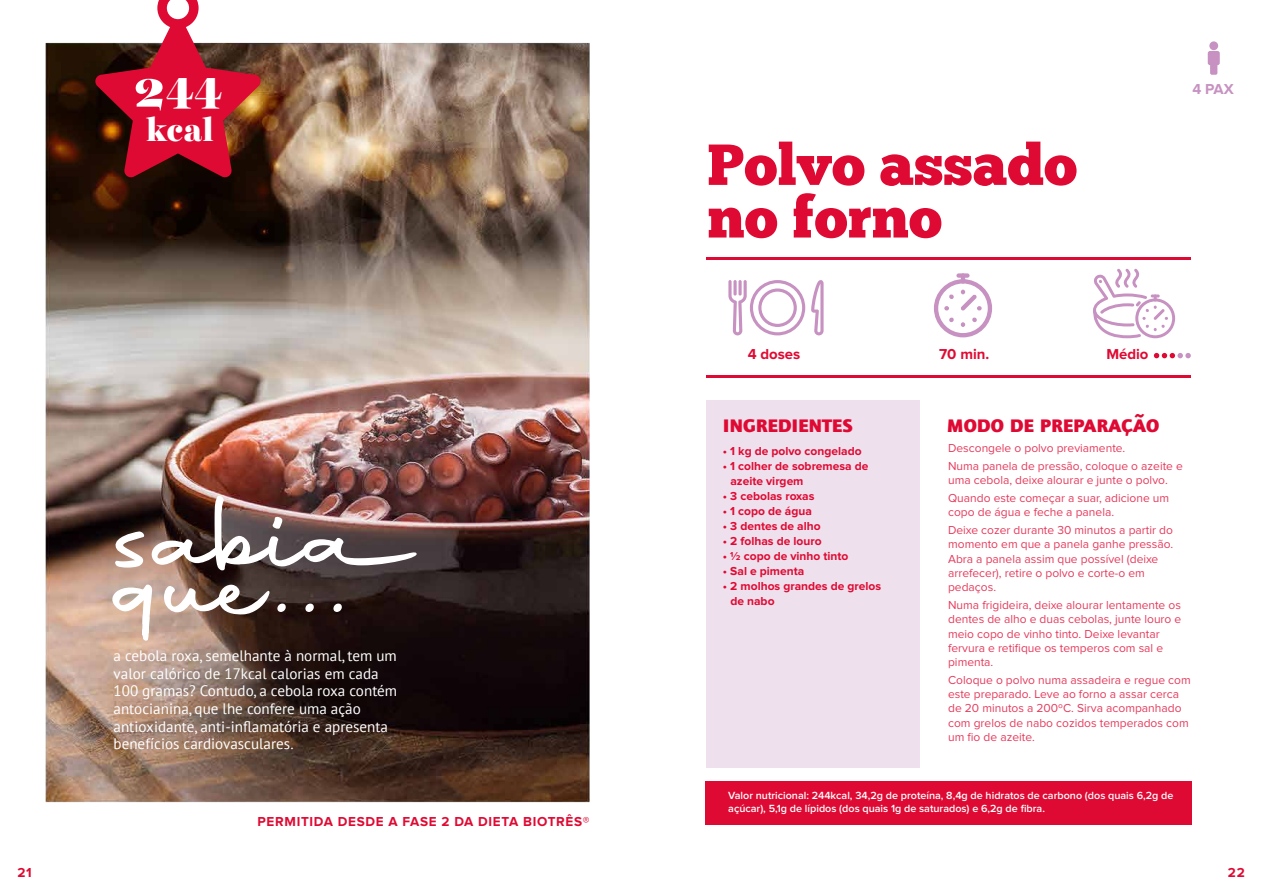
<style>
.page{position:relative;width:1263px;height:893px;background:#fff}
.page>*{position:absolute;margin:0;border:0;box-sizing:border-box;transform-origin:0 0}
.t1{font:57.75px/52.7px "Chunk Five";color:#df0a33}
.t2{font:900 45px "Harriet Display";color:#fff}
.t3{font:900 31.65px "Harriet Display";color:#fff}
.t4{font:700 23.85px "Foundry Journal SC";color:#df0a33}
.t5{font:15.15px/17.7px "PT Sans";color:#fff}
.t6{font:700 14.85px "Proxima Nova";color:#df0a33}
.t7{font:700 14.85px "Proxima Nova";color:#c792c1}
.t8{font:700 13.5px "Proxima Nova";letter-spacing:.05em;color:#df0a33}
.t9{font:12px/14.2px "Proxima Nova";color:#df0a33}
.t10{font:700 12px/15px "Proxima Nova";color:#df0a33}
.t11{font:600 10.8px/12.6px "Proxima Nova";color:#fff}
.s1{font-size:51px}
</style>
<div class="page">
<img style="left:45px;top:42px;width:1174px;height:783px">
<svg style="left:95px;top:0;width:166px;height:178px"></svg>
<svg style="left:115px;top:530px;width:29px;height:38px"></svg>
<img style="left:151px;top:496px;width:266px;height:75px">
<svg style="left:163px;top:584px;width:125px;height:32px"></svg>
<svg style="left:304px;top:603px;width:12px;height:11px"></svg>
<svg style="left:332px;top:603px;width:12px;height:11px"></svg>
<svg style="left:113px;top:582px;width:39px;height:61px"></svg>
<div style="left:706px;top:400px;width:213px;height:367px;background:#efe0ed"></div>
<hr style="left:706px;top:375px;width:485px;height:3px;background:#df0a33">
<hr style="left:706px;top:257px;width:485px;height:3px;background:#df0a33">
<svg style="left:1092px;top:269px;width:83px;height:69px"></svg>
<svg style="left:811px;top:280px;width:12px;height:55px"></svg>
<svg style="left:728px;top:280px;width:77px;height:55px"></svg>
<svg style="left:934px;top:279px;width:58px;height:58px"></svg>
<hr style="left:961px;top:273px;width:4px;height:11px;background:#c792c1;border-radius:2px">
<div style="left:956px;top:273px;width:13px;height:5px;background:#c792c1;border-radius:2px"></div>
<svg style="left:1208px;top:51px;width:12px;height:24px"></svg>
<div style="left:1209px;top:41px;width:9px;height:9px;background:#c792c1;border-radius:50%"></div>
<div style="left:705px;top:781px;width:487px;height:43px;background:#df0a33"></div>
<svg style="left:1154px;top:353px;width:37px;height:5px"></svg>
<h2 class="t2" style="left:134px;top:55px;width:89px"><span class="s1">2</span>44</h2>
<h3 class="t3" style="left:146px;top:107px;width:69px">kcal</h3>
<p class="t5" style="left:114px;top:646px;width:285px">a cebola roxa, semelhante à normal, tem um valor calórico de 17kcal calorias em cada 100 gramas? Contudo, a cebola roxa contém antocianina, que lhe confere uma ação antioxidante, anti-inflamatória e apresenta benefícios cardiovasculares.</p>
<p class="t8" style="left:258px;top:816px;width:333px">PERMITIDA DESDE A FASE 2 DA DIETA BIOTRÊS®</p>
<h1 class="t1" style="left:707px;top:142px;width:371px">Polvo assado no forno</h1>
<p class="t6" style="left:748px;top:348px;width:54px">4 doses</p>
<p class="t6" style="left:939px;top:348px;width:52px">70 min.</p>
<p class="t6" style="left:1106px;top:348px;width:44px">Médio</p>
<p class="t7" style="left:1192px;top:82px;width:43px">4 PAX</p>
<h3 class="t4" style="left:723px;top:410px;width:132px">ingredientes</h3>
<h3 class="t4" style="left:947px;top:410px;width:214px">modo de preparação</h3>
<p class="t10" style="left:723px;top:444px;width:140px">• 1 kg de polvo congelado</p>
<p class="t10" style="left:730px;top:459px;width:140px;text-indent:-8px">• 1 colher de sobremesa de azeite virgem</p>
<p class="t10" style="left:723px;top:489px;width:93px">• 3 cebolas roxas</p>
<p class="t10" style="left:723px;top:504px;width:91px">• 1 copo de água</p>
<p class="t10" style="left:723px;top:519px;width:99px">• 3 dentes de alho</p>
<p class="t10" style="left:723px;top:534px;width:100px">• 2 folhas de louro</p>
<p class="t10" style="left:723px;top:549px;width:127px">• ½ copo de vinho tinto</p>
<p class="t10" style="left:723px;top:564px;width:83px">• Sal e pimenta</p>
<p class="t10" style="left:730px;top:579px;width:152px;text-indent:-8px">• 2 molhos grandes de grelos de nabo</p>
<p class="t9" style="left:948px;top:439px;width:236px;line-height:18px">Descongele o polvo previamente.<br>Numa panela de pressão, coloque o azeite e</p>
<p class="t9" style="left:948px;top:471px;width:223px;line-height:18px">uma cebola, deixe alourar e junte o polvo.<br>Quando este começar a suar, adicione um</p>
<p class="t9" style="left:948px;top:504px;width:226px;line-height:18px">copo de água e feche a panela.<br>Deixe cozer durante 30 minutos a partir do</p>
<p class="t9" style="left:948px;top:538px;width:227px">momento em que a panela ganhe pressão.<br>Abra a panela assim que possível (deixe arrefecer), retire o polvo e corte-o em pedaços.</p>
<p class="t9" style="left:948px;top:598px;width:235px">Numa frigideira, deixe alourar lentamente os dentes de alho e duas cebolas, junte louro e meio copo de vinho tinto. Deixe levantar fervura e retifique os temperos com sal e pimenta.</p>
<p class="t9" style="left:948px;top:673px;width:244px">Coloque o polvo numa assadeira e regue com este preparado. Leve ao forno a assar cerca de 20 minutos a 200ºC. Sirva acompanhado com grelos de nabo cozidos temperados com um fio de azeite.</p>
<p class="t11" style="left:728px;top:790px;width:447px">Valor nutricional: 244kcal, 34,2g de proteína, 8,4g de hidratos de carbono (dos quais 6,2g de açúcar), 5,1g de lípidos (dos quais 1g de saturados) e 6,2g de fibra.</p>
<p class="t8" style="left:17px;top:866px;width:16px">21</p>
<p class="t8" style="left:1228px;top:866px;width:18px">22</p>
</div>
